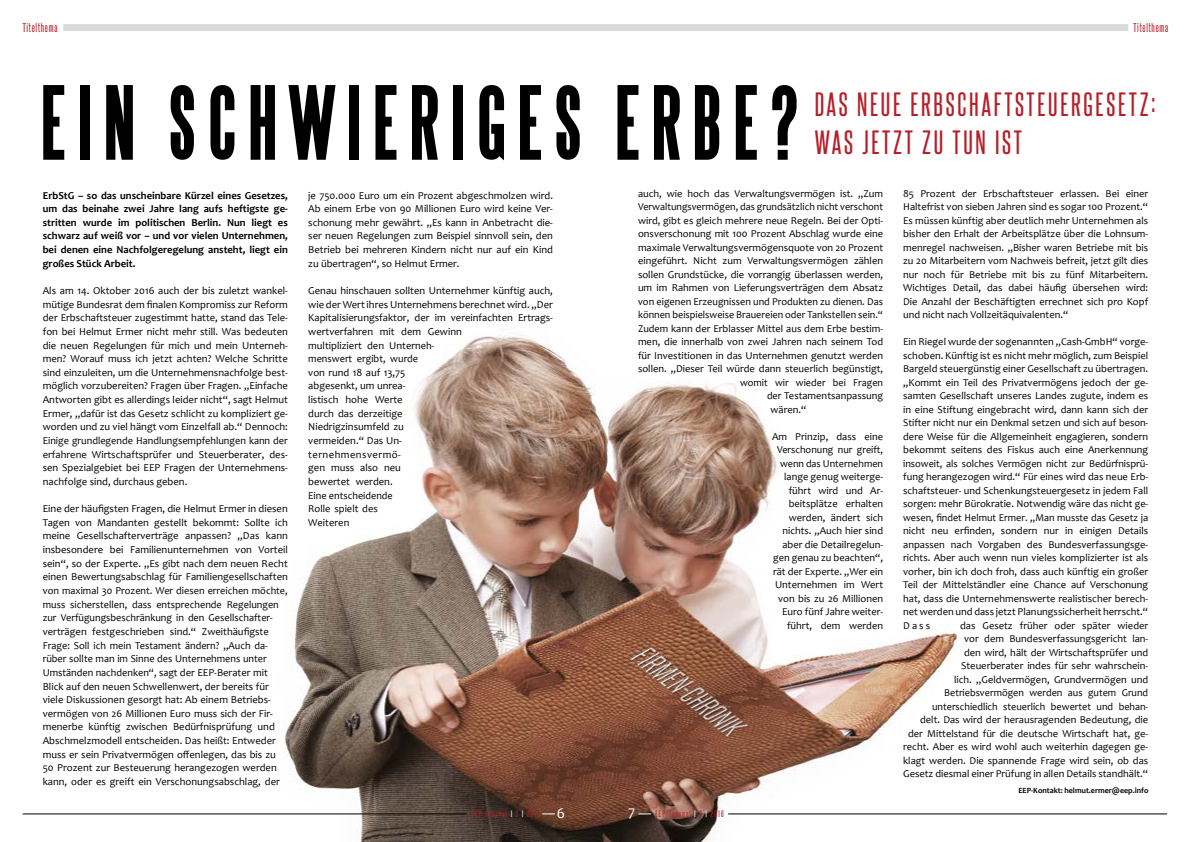
<style>
.page{position:relative;width:1191px;height:842px;background:#fff}
.page>*{position:absolute;margin:0;border:0;box-sizing:border-box;transform-origin:0 0}
.t1{font:700 90px "Steelfish";letter-spacing:.12em;color:#000}
.t2{font:29px/38px "Steelfish Rg";letter-spacing:.095em;color:#b61f29}
.t3{font:15px "Candara";color:#fff}
.t4{font:11px "Steelfish Rg";letter-spacing:.07em;color:#b61f29}
.t5{font:10.6px/13.6px "Candara";color:#000;text-align:justify}
.t6{font:700 10.6px/13.6px "Candara";color:#000;text-align:justify}
.t7{font:10.5px/13.5px "Candara";color:#000;text-align:right}
.t8{font:8px "Steelfish Rg";letter-spacing:.16em;color:#b61f29}
.t9{font:700 8px "Candara";color:#000}
.s1{font-size:10.5px}
.s2{font-family:"Steelfish";font-weight:700;color:#fff}
.s3{font-family:"Candara";font-size:15px;color:#fff}
</style>
<div class="page">
<img style="left:244px;top:335px;width:768px;height:507px">
<div style="left:63px;top:24px;width:1065px;height:7px;background:#dadada"></div>
<hr style="left:23px;top:814px;width:444px;height:1px;background:#000">
<svg style="left:542px;top:814px;width:13px;height:1px"></svg>
<svg style="left:638px;top:814px;width:13px;height:1px"></svg>
<hr style="left:728px;top:814px;width:439px;height:1px;background:#000">
<p class="t4" style="left:23px;top:21px;width:36px">Titelthema</p>
<p class="t4" style="left:1133px;top:21px;width:36px">Titelthema</p>
<h1 class="t1" style="left:40px;top:72px;width:761px">EIN SCHWIERIGES ERBE?</h1>
<h2 class="t2" style="left:814px;top:84px;width:342px">DAS NEUE ERBSCHAFTSTEUERGESETZ:<br>WAS JETZT ZU TUN IST</h2>
<p class="t6" style="left:43px;top:188px;width:247px">ErbStG – so das unscheinbare Kürzel eines Gesetzes, um das beinahe zwei Jahre lang aufs heftigste ge&shy;stritten wurde im politischen Berlin. Nun liegt es schwarz auf weiß vor – und vor vielen Unternehmen, bei denen eine Nachfolgeregelung ansteht, liegt ein großes Stück Arbeit.</p>
<p class="t5" style="left:43px;top:284px;width:247px">Als am 14. Oktober 2016 auch der bis zuletzt wankel&shy;mütige Bundesrat dem finalen Kompromiss zur Reform der Erbschaftsteuer zugestimmt hatte, stand das Tele&shy;fon bei Helmut Ermer nicht mehr still. Was bedeuten die neuen Regelungen für mich und mein Unterneh&shy;men? Worauf muss ich jetzt achten? Welche Schritte sind einzuleiten, um die Unternehmensnachfolge best&shy;möglich vorzubereiten? Fragen über Fragen. „Einfache Antworten gibt es allerdings leider nicht“, sagt Helmut Ermer, „dafür ist das Gesetz schlicht zu kompliziert ge&shy;worden und zu viel hängt vom Einzelfall ab.“ Dennoch:<br>Einige grundlegende Handlungsempfehlungen kann der erfahrene Wirtschaftsprüfer und Steuerberater, des&shy;sen Spezialgebiet bei EEP Fragen der Unternehmens&shy;nachfolge sind, durchaus geben.</p>
<p class="t5" style="left:43px;top:502px;width:247px;text-align:left">Eine der häufigsten Fragen, die Helmut Ermer in diesen Tagen von Mandanten gestellt bekommt: Sollte ich meine Gesellschafterverträge anpassen? „Das kann insbesondere bei Familienunternehmen von Vorteil sein“, so der Experte. „Es gibt nach dem neuen Recht einen Bewertungsabschlag für Familiengesellschaften von maximal 30 Prozent. Wer diesen erreichen möchte, muss sicherstellen, dass entsprechende Regelungen zur Verfügungsbeschränkung in den Gesellschafter&shy;verträgen festgeschrieben sind.“ Zweithäufigste Frage: Soll ich mein Testament ändern? „Auch da&shy;rüber sollte man im Sinne des Unternehmens unter Umständen nachdenken“, sagt der EEP-Berater mit Blick auf den neuen Schwellenwert, der bereits für viele Diskussionen gesorgt hat: Ab einem Betriebs&shy;vermögen von 26 Millionen Euro muss sich der Fir&shy;menerbe künftig zwischen Bedürfnisprüfung und Abschmelzmodell entscheiden. Das heißt: Entweder muss er sein Privatvermögen offenlegen, das bis zu 50 Prozent zur Besteuerung herangezogen werden kann, oder es greift ein Verschonungsabschlag, der</p>
<p class="t5" style="left:308px;top:188px;width:246px">je 750.000 Euro um ein Prozent abgeschmolzen wird.<br>Ab einem Erbe von 90 Millionen Euro wird keine Ver&shy;schonung mehr gewährt. „Es kann in Anbetracht die&shy;ser neuen Regelungen zum Beispiel sinnvoll sein, den Betrieb bei mehreren Kindern nicht nur auf ein Kind zu übertragen“, so Helmut Ermer.</p>
<p class="t5" style="left:308px;top:284px;width:246px;text-align:left">Genau hinschauen sollten Unternehmer künftig auch, wie der Wert ihres Unternehmens berechnet wird. „Der<br>Kapitalisierungsfaktor, der im vereinfachten Ertrags&shy;wertverfahren mit dem Gewinn<br>multipliziert den Unterneh-<br>menswert ergibt, wurde<br>von rund 18 auf 13,75<br>abgesenkt, um unrea-<br>listisch hohe Werte<br>durch das derzeitige<br>Niedrigzinsumfeld zu<br>vermeiden.“ Das Un-<br>ternehmensvermö-<br>gen muss also neu<br>bewertet werden.<br>Eine entschei<span class="s1">dende</span></p>
<p class="t7" style="left:308px;top:502px;width:71px;text-align:left">Rolle spielt des<br>Weiteren</p>
<p class="t8" style="left:472px;top:809px;width:95px">EEP-Journal <span class="s2">|</span> 3 <span class="s2">|</span> 2016 <span class="s3">6</span></p>
<p class="t7" style="left:638px;top:186px;width:247px">auch, wie hoch das Verwaltungsvermögen ist. „Zum</p>
<p class="t7" style="left:638px;top:200px;width:247px">Verwaltungsvermögen, das grundsätzlich nicht verschont</p>
<p class="t7" style="left:638px;top:213px;width:246px">wird, gibt es gleich mehrere neue Regeln. Bei der Opti-</p>
<p class="t7" style="left:638px;top:227px;width:247px">onsverschonung mit 100 Prozent Abschlag wurde eine</p>
<p class="t7" style="left:638px;top:240px;width:247px">maximale Verwaltungsvermögensquote von 20 Prozent</p>
<p class="t7" style="left:638px;top:254px;width:247px">eingeführt. Nicht zum Verwaltungsvermögen zählen</p>
<p class="t7" style="left:638px;top:267px;width:246px">sollen Grundstücke, die vorrangig überlassen werden,</p>
<p class="t7" style="left:638px;top:281px;width:247px">um im Rahmen von Lieferungsverträgen dem Absatz</p>
<p class="t7" style="left:638px;top:294px;width:247px">von eigenen Erzeugnissen und Produkten zu dienen. Das</p>
<p class="t7" style="left:638px;top:308px;width:246px">können beispielsweise Brauereien oder Tankstellen sein.“</p>
<p class="t7" style="left:638px;top:321px;width:247px">Zudem kann der Erblasser Mittel aus dem Erbe bestim-</p>
<p class="t7" style="left:638px;top:335px;width:247px">men, die innerhalb von zwei Jahren nach seinem Tod</p>
<p class="t7" style="left:638px;top:348px;width:246px">für Investitionen in das Unternehmen genutzt werden</p>
<p class="t7" style="left:638px;top:362px;width:247px">sollen. „Dieser Teil würde dann steuerlich begünstigt,</p>
<p class="t7" style="left:740px;top:375px;width:145px">womit wir wieder bei Fragen</p>
<p class="t7" style="left:767px;top:389px;width:118px">der Testamentsanpassung</p>
<p class="t7" style="left:770px;top:402px;width:37px">wären.“</p>
<p class="t7" style="left:772px;top:429px;width:113px">Am Prinzip, dass eine<br>Verschonung nur greift, wenn das Unternehmen lange genug weiterge&shy;führt wird und Ar&shy;beitsplätze erhalten werden, ändert sich nichts. „Auch hier sind aber die Detailregelun&shy;gen genau zu beachten“, rät der Experte. „Wer ein<br>Unternehmen im Wert von bis zu 26 Millionen<br>Euro fünf Jahre weiter&shy;führt, dem werden</p>
<h3 class="t3" style="left:628px;top:803px;width:9px">7</h3>
<p class="t8" style="left:655px;top:809px;width:70px">EEP-Journal <span class="s2">|</span> 3 <span class="s2">|</span> 2016</p>
<p class="t7" style="left:903px;top:186px;width:246px;text-align:justify">85 Prozent der Erbschaftsteuer erlassen. Bei einer Haltefrist von sieben Jahren sind es sogar 100 Prozent.“ Es müssen künftig aber deutlich mehr Unternehmen als bisher den Erhalt der Arbeitsplätze über die Lohnsum&shy;menregel nachweisen. „Bisher waren Betriebe mit bis zu 20 Mitarbeitern vom Nachweis befreit, jetzt gilt dies nur noch für Betriebe mit bis zu fünf Mitarbeitern.<br>Wichtiges Detail, das dabei häufig übersehen wird:<br>Die Anzahl der Beschäftigten errechnet sich pro Kopf und nicht nach Vollzeitäquivalenten.“</p>
<p class="t7" style="left:903px;top:335px;width:246px;text-align:justify">Ein Riegel wurde der sogenannten „Cash-GmbH“ vorge&shy;schoben. Künftig ist es nicht mehr möglich, zum Beispiel Bargeld steuergünstig einer Gesellschaft zu übertragen. „Kommt ein Teil des Privatvermögens jedoch der ge&shy;samten Gesellschaft unseres Landes zugute, indem es in eine Stiftung eingebracht wird, dann kann sich der Stifter nicht nur ein Denkmal setzen und sich auf beson&shy;dere Weise für die Allgemeinheit engagieren, sondern bekommt seitens des Fiskus auch eine Anerkennung insoweit, als solches Vermögen nicht zur Bedürfnisprü&shy;fung herangezogen wird.“ Für eines wird das neue Erb&shy;schaftsteuer- und Schenkungsteuergesetz in jedem Fall sorgen: mehr Bürokratie. Notwendig wäre das nicht ge&shy;wesen, findet Helmut Ermer. „Man musste das Gesetz ja nicht neu erfinden, sondern nur in einigen Details anpassen nach Vorgaben des Bundesverfassungsge&shy;richts. Aber auch wenn nun vieles komplizierter ist als vorher, bin ich doch froh, dass auch künftig ein großer Teil der Mittelständler eine Chance auf Verschonung hat, dass die Unternehmenswerte realistischer berech&shy;net werden und dass jetzt Planungssicherheit herrscht.“ Dass</p>
<p class="t7" style="left:903px;top:618px;width:246px">das Gesetz früher oder später wieder<br>vor dem Bundesverfassungsgericht lan-<br>den wird, hält der Wirtschaftsprüfer und Steuerberater indes für sehr wahrschein-<br>lich. „Geldvermögen, Grundvermögen und Betriebsvermögen werden aus gutem Grund unterschiedlich steuerlich bewertet und behan-<br>delt. Das wird der herausragenden Bedeutung, die der Mittelstand für die deutsche Wirtschaft hat, ge&shy;recht. Aber es wird wohl auch weiterhin dagegen ge&shy;klagt werden. Die spannende Frage wird sein, ob das Gesetz diesmal einer Prüfung in allen Details standhält.“</p>
<p class="t9" style="left:1018px;top:785px;width:132px">EEP-Kontakt: helmut.ermer@eep.info</p>
</div>
